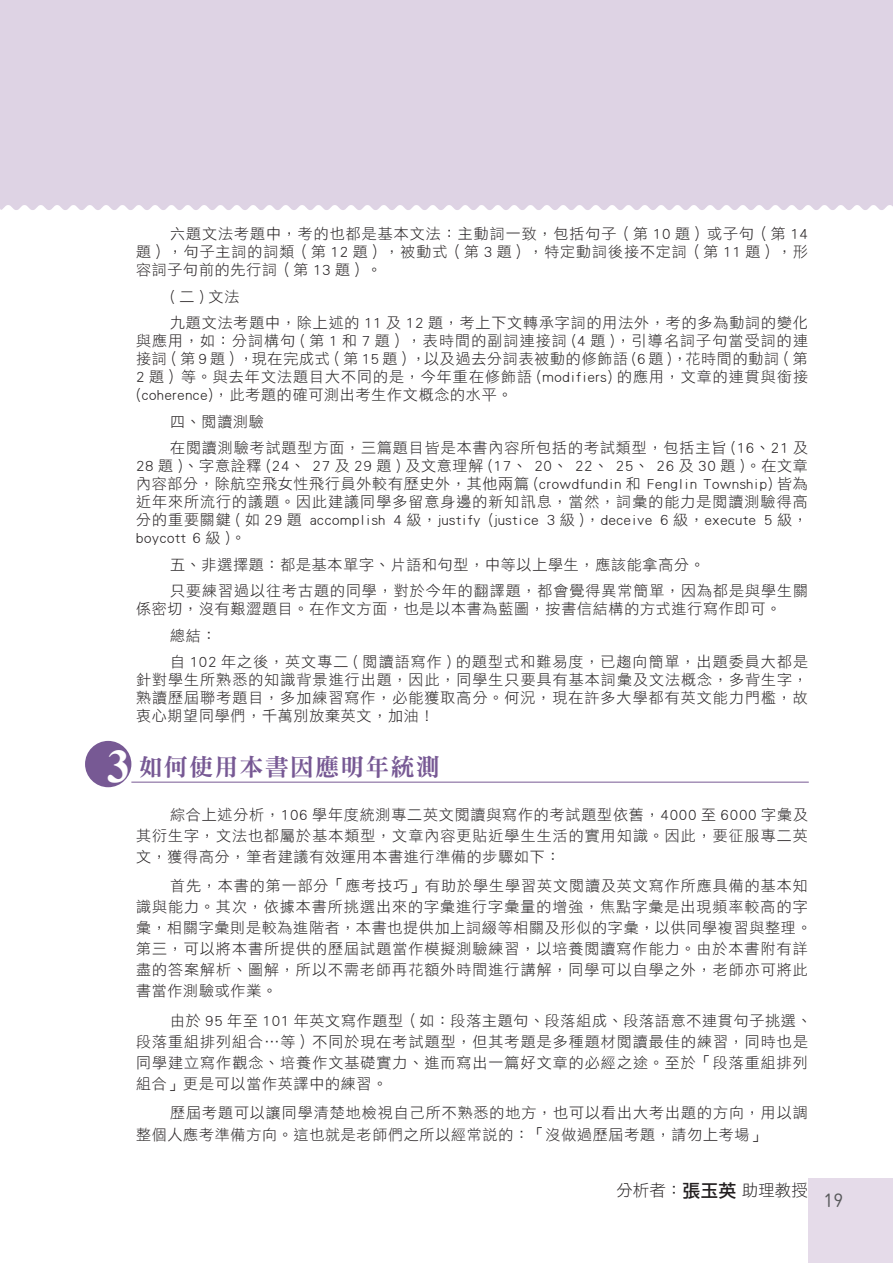
<style>
.page{position:relative;width:893px;height:1263px;background:#fff}
.page>*{position:absolute;margin:0;border:0;box-sizing:border-box;transform-origin:0 0}
.t1{font:24px "DFN Ming XB HKP BF";letter-spacing:.05em;color:#775994}
.t2{font:18.9px "Din Round";color:#57585a}
.作者{font:16.5px "DF Li Hei Std W3";color:#231f20}
.t3{font:15px/18px "DF Li Hei Std W3";letter-spacing:.065em;color:#231f20;text-align:justify}
.s1{font-family:"Times New Roman";font-weight:700;font-size:46.5px;color:#fff}
.s2{font-family:"DF Li Hei Md WIN BF";font-size:18px}
</style>
<div class="page">
<div style="left:0;top:0;width:893px;height:210px;background:#ded3e4"></div>
<div style="left:808px;top:1178px;width:85px;height:85px;background:#e5dbe9"></div>
<div style="left:85px;top:741px;width:46px;height:46px;background:#775994;border-radius:50%"></div>
<hr style="left:131px;top:782px;width:678px;height:1px;background:#775994">
<p class="t3" style="left:136px;top:224px;width:673px;text-indent:34px">六題文法考題中，考的也都是基本文法：主動詞一致，包括句子（第 10 題）或子句（第 14題），句子主詞的詞類（第 12 題），被動式（第 3 題），特定動詞後接不定詞（第 11 題），形容詞子句前的先行詞（第 13 題）。</p>
<p class="t3" style="left:170px;top:287px;width:71px">(二)文法</p>
<p class="t3" style="left:136px;top:313px;width:673px;text-indent:34px">九題文法考題中，除上述的 11 及 12 題，考上下文轉承字詞的用法外，考的多為動詞的變化與應用，如：分詞構句 ( 第 1 和 7 題），表時間的副詞連接詞 (4 題 )，引導名詞子句當受詞的連接詞（第 9 題），現在完成式（第 15 題），以及過去分詞表被動的修飾語 (6 題 )，花時間的動詞（第2 題）等。與去年文法題目大不同的是，今年重在修飾語 (modifiers) 的應用，文章的連貫與銜接(coherence)，此考題的確可測出考生作文概念的水平。</p>
<p class="t3" style="left:170px;top:412px;width:95px">四、閱讀測驗</p>
<p class="t3" style="left:136px;top:438px;width:673px;text-indent:34px">在閱讀測驗考試題型方面，三篇題目皆是本書內容所包括的考試類型，包括主旨 (16、21 及28 題 )、字意詮釋 (24、 27 及 29 題 ) 及文意理解 (17、 20、 22、 25、 26 及 30 題 )。在文章內容部分，除航空飛女性飛行員外較有歷史外，其他兩篇 (crowdfundin 和 Fenglin Township) 皆為近年來所流行的議題。因此建議同學多留意身邊的新知訊息，當然，詞彙的能力是閱讀測驗得高分的重要關鍵 ( 如 29 題 accomplish 4 級，justify (justice 3 級 )，deceive 6 級，execute 5 級，boycott 6 級 )。</p>
<p class="t3" style="left:170px;top:555px;width:536px">五、非選擇題：都是基本單字、片語和句型，中等以上學生，應該能拿高分。</p>
<p class="t3" style="left:136px;top:581px;width:673px;text-indent:34px">只要練習過以往考古題的同學，對於今年的翻譯題，都會覺得異常簡單，因為都是與學生關係密切，沒有艱澀題目。在作文方面，也是以本書為藍圖，按書信結構的方式進行寫作即可。</p>
<p class="t3" style="left:170px;top:626px;width:48px">總結：</p>
<p class="t3" style="left:136px;top:652px;width:673px;text-indent:34px">自 102 年之後，英文專二 ( 閱讀語寫作 ) 的題型式和難易度，已趨向簡單，出題委員大都是針對學生所熟悉的知識背景進行出題，因此，同學生只要具有基本詞彙及文法概念，多背生字，熟讀歷屆聯考題目，多加練習寫作，必能獲取高分。何況，現在許多大學都有英文能力門檻，故衷心期望同學們，千萬別放棄英文，加油！</p>
<p class="t1" style="left:107px;top:755px;width:334px"><span class="s1">3</span> 如何使用本書因應明年統測</p>
<p class="t3" style="left:136px;top:803px;width:673px;line-height:21px;text-indent:34px">綜合上述分析，106 學年度統測專二英文閱讀與寫作的考試題型依舊，4000 至 6000 字彙及其衍生字，文法也都屬於基本類型，文章內容更貼近學生生活的實用知識。因此，要征服專二英文，獲得高分，筆者建議有效運用本書進行準備的步驟如下：</p>
<p class="t3" style="left:136px;top:875px;width:677px;line-height:21px;text-align:left;text-indent:34px">首先，本書的第一部分「應考技巧」有助於學生學習英文閱讀及英文寫作所應具備的基本知識與能力。其次，依據本書所挑選出來的字彙進行字彙量的增強，焦點字彙是出現頻率較高的字彙，相關字彙則是較為進階者，本書也提供加上詞綴等相關及形似的字彙，以供同學複習與整理。第三，可以將本書所提供的歷屆試題當作模擬測驗練習，以培養閱讀寫作能力。由於本書附有詳盡的答案解析、圖解，所以不需老師再花額外時間進行講解，同學可以自學之外，老師亦可將此書當作測驗或作業。</p>
<p class="t3" style="left:136px;top:1009px;width:677px;line-height:21px;text-align:left;text-indent:34px">由於 95 年至 101 年英文寫作題型（如：段落主題句、段落組成、段落語意不連貫句子挑選、段落重組排列組合…等）不同於現在考試題型，但其考題是多種題材閱讀最佳的練習，同時也是同學建立寫作觀念、培養作文基礎實力、進而寫出一篇好文章的必經之途。至於「段落重組排列組合」更是可以當作英譯中的練習。</p>
<p class="t3" style="left:136px;top:1101px;width:673px;line-height:21.8px;text-indent:34px">歷屆考題可以讓同學清楚地檢視自己所不熟悉的地方，也可以看出大考出題的方向，用以調整個人應考準備方向。這也就是老師們之所以經常說的：「沒做過歷屆考題，請勿上考場」</p>
<p class="作者" style="left:616px;top:1181px;width:193px">分析者：<span class="s2">張玉英</span>助理教授</p>
<p class="t2" style="left:824px;top:1185px;width:21px">19</p>
</div>
